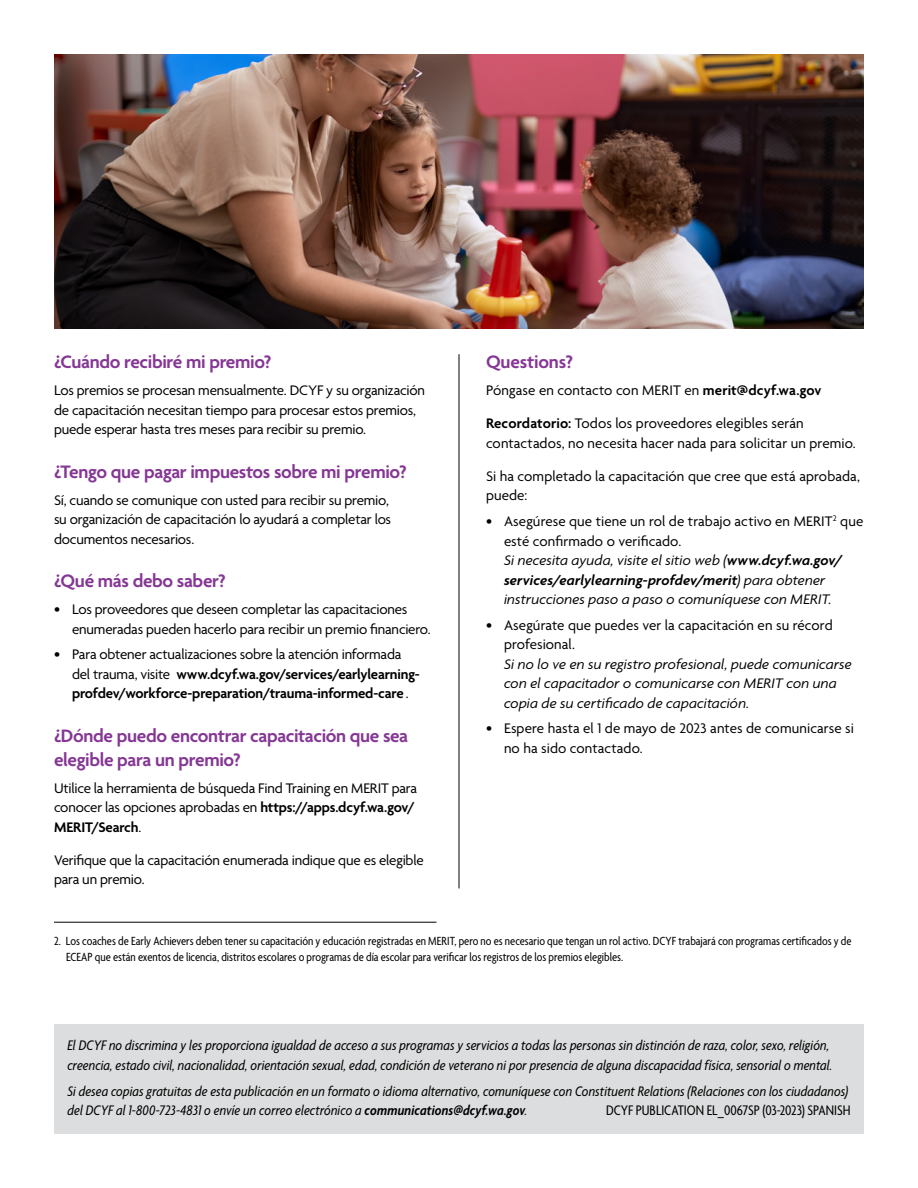
<style>
.page{position:relative;width:918px;height:1188px;background:#fff}
.page>*{position:absolute;margin:0;border:0;box-sizing:border-box;transform-origin:0 0}
.t1{font:600 19.5px/24px "Agenda";letter-spacing:-.02em;color:#853794}
.t2{font:15px/19.5px "Agenda";letter-spacing:-.01em;color:#000}
.t3{font:italic condensed 15px/19.5px "Agenda";letter-spacing:.005em;color:#000}
.t4{font:italic 15px/19.5px "Agenda";letter-spacing:.005em;color:#000}
.t5{font:600 15px/19.5px "Agenda";letter-spacing:-.015em;color:#000}
.t6{font:condensed 15px "Agenda";letter-spacing:-.005em;color:#000}
.t7{font:condensed 12.75px/15.8px "Agenda";color:#000}
.s1{font-size:16.5px}
.s2{font-weight:400;font-size:16.5px}
.s3{font-weight:400}
.s4{font-weight:600}
.s5{font-style:normal;font-size:16.5px}
.s6{font-style:normal}
</style>
<div class="page">
<img style="left:54px;top:54px;width:810px;height:274px">
<hr style="left:54px;top:922px;width:382px;height:1px;background:#000">
<hr style="left:459px;top:354px;width:1px;height:534px;background:#000">
<div style="left:54px;top:1025px;width:810px;height:109px;background:#dcddde"></div>
<h1 class="t1" style="left:54px;top:351px;width:219px">¿Cuándo recibiré mi premio?</h1>
<p class="t2" style="left:54px;top:382px;width:373px">Los premios se procesan mensualmente. DCYF y su organización de capacitación necesitan tiempo para procesar estos premios, puede esperar hasta tres meses para recibir su premio.</p>
<h1 class="t1" style="left:54px;top:461px;width:354px">¿Tengo que pagar impuestos sobre mi premio?</h1>
<p class="t2" style="left:54px;top:491px;width:339px">Sí, cuando se comunique con usted para recibir su premio, su organización de capacitación lo ayudará a completar los documentos necesarios.</p>
<h1 class="t1" style="left:54px;top:570px;width:173px">¿Qué más debo saber?</h1>
<p class="t2" style="left:72px;top:601px;width:360px;text-indent:-18px"><span class="s1">•</span> Los proveedores que deseen completar las capacitaciones enumeradas pueden hacerlo para recibir un premio financiero.</p>
<p class="t5" style="left:72px;top:646px;width:349px;text-indent:-18px"><span class="s2">•</span> <span class="s3">Para obtener actualizaciones sobre la atención informada del trauma, visite</span> www.dcyf.wa.gov/services/earlylearning&shy;profdev/workforce-preparation/trauma-informed-care <span class="s3">.</span></p>
<h1 class="t1" style="left:54px;top:725px;width:356px">¿Dónde puedo encontrar capacitación que sea elegible para un premio?</h1>
<p class="t2" style="left:54px;top:779px;width:365px">Utilice la herramienta de búsqueda Find Training en MERIT para conocer las opciones aprobadas en <span class="s4">https://apps.dcyf.wa.gov/<br>MERIT/Search</span>.</p>
<p class="t2" style="left:54px;top:851px;width:371px">Verifique que la capacitación enumerada indique que es elegible para un premio.</p>
<h1 class="t1" style="left:486px;top:351px;width:89px">Questions?</h1>
<p class="t2" style="left:486px;top:375px;width:337px;line-height:33px">Póngase en contacto con MERIT en <span class="s4">merit@dcyf.wa.gov<br>Recordatorio:</span> Todos los proveedores elegibles serán</p>
<p class="t2" style="left:486px;top:434px;width:371px">contactados, no necesita hacer nada para solicitar un premio.</p>
<p class="t2" style="left:486px;top:467px;width:375px">Si ha completado la capacitación que cree que está aprobada, puede:</p>
<p class="t4" style="left:504px;top:512px;width:361px;text-indent:-18px"><span class="s5">•</span> <span class="s6">Asegúrese que tiene un rol de trabajo activo en MERIT</span><sup>2</sup> <span class="s6">que esté confirmado o verificado.<br></span>Si necesita ayuda, visite el sitio web (<span class="s4">www.dcyf.wa.gov/ services/earlylearning-profdev/merit</span>) para obtener instrucciones paso a paso o comuníquese con MERIT.</p>
<p class="t2" style="left:504px;top:616px;width:330px;text-indent:-18px"><span class="s1">•</span> Asegúrate que puedes ver la capacitación en su récord profesional.</p>
<p class="t4" style="left:504px;top:654px;width:349px">Si no lo ve en su registro profesional, puede comunicarse con el capacitador o comunicarse con MERIT con una copia de su certificado de capacitación.</p>
<p class="t2" style="left:504px;top:720px;width:351px;text-indent:-18px"><span class="s1">•</span> Espere hasta el 1 de mayo de 2023 antes de comunicarse si no ha sido contactado.</p>
<p class="t7" style="left:66px;top:934px;width:787px;text-indent:-12px">2. Los coaches de Early Achievers deben tener su capacitación y educación registradas en MERIT, pero no es necesario que tengan un rol activo. DCYF trabajará con programas certificados y de<br>ECEAP que están exentos de licencia, distritos escolares o programas de día escolar para verificar los registros de los premios elegibles.</p>
<p class="t3" style="left:68px;top:1035px;width:766px">El DCYF no discrimina y les proporciona igualdad de acceso a sus programas y servicios a todas las personas sin distinción de raza, color, sexo, religión, creencia, estado civil, nacionalidad, orientación sexual, edad, condición de veterano ni por presencia de alguna discapacidad física, sensorial o mental.</p>
<p class="t3" style="left:68px;top:1081px;width:782px">Si desea copias gratuitas de esta publicación en un formato o idioma alternativo, comuníquese con Constituent Relations (Relaciones con los ciudadanos) del DCYF al 1-800-723-4831 o envíe un correo electrónico a <span class="s4">communications@dcyf.wa.gov</span>.</p>
<p class="t6" style="left:606px;top:1103px;width:246px">DCYF PUBLICATION EL_0067SP (03-2023) SPANISH</p>
</div>
